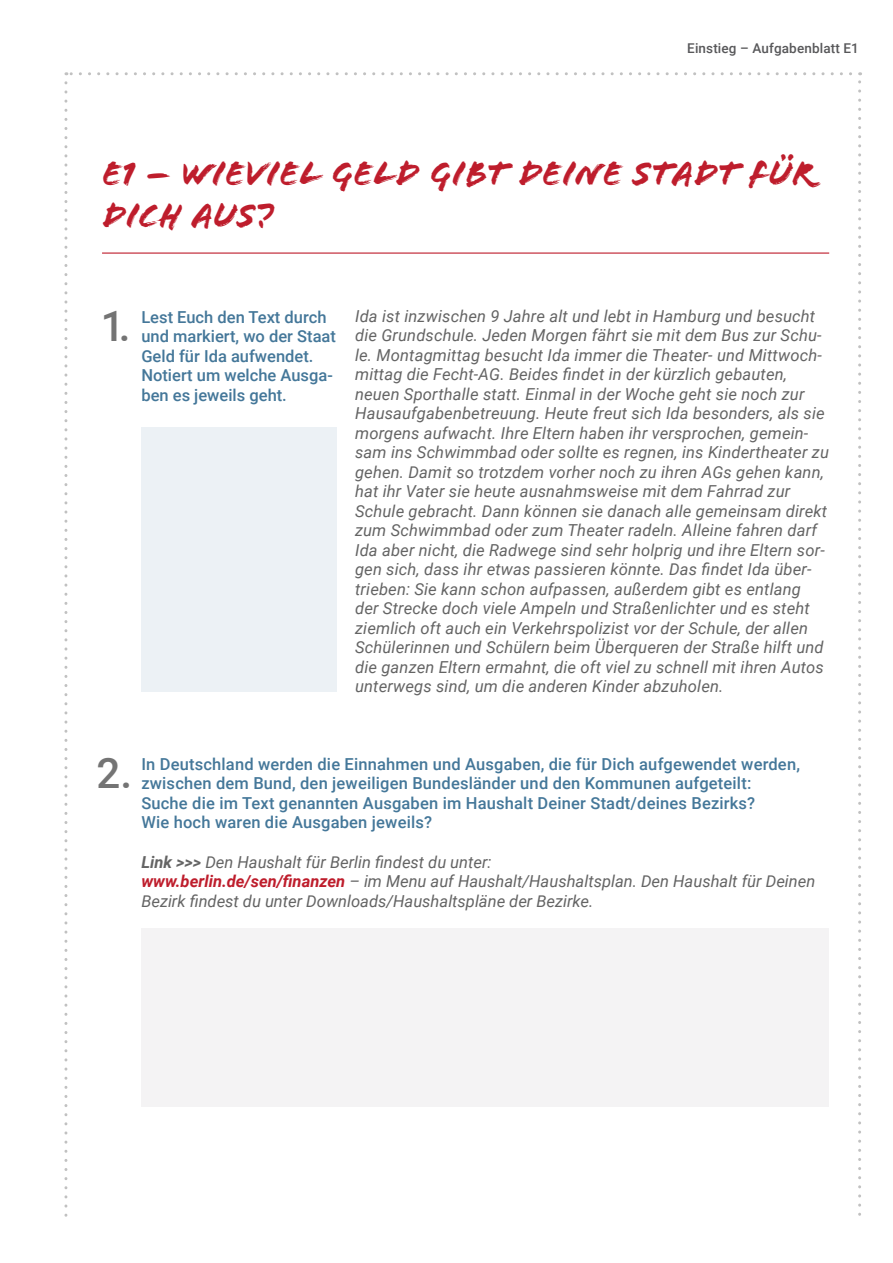
<style>
.page{position:relative;width:893px;height:1263px;background:#fff}
.page>*{position:absolute;margin:0;border:0;box-sizing:border-box;transform-origin:0 0}
.t1{font:500 42px "Roboto";color:#747474}
.t2{font:36px/42px "Flood";letter-spacing:.01em;color:#be1d2c}
.t3{font:italic 16.5px/19.5px "Roboto";letter-spacing:.01em;color:#646464}
.t4{font:500 16.5px/19.5px "Roboto";letter-spacing:.01em;color:#479}
.t5{font:500 13.5px "Roboto";letter-spacing:.01em;color:#58585a}
.s1{font-weight:700}
.s2{font-weight:700;color:#be1d2c}
</style>
<div class="page">
<svg style="left:64px;top:83px;width:3px;height:1134px"></svg>
<svg style="left:858px;top:72px;width:3px;height:1144px"></svg>
<svg style="left:66px;top:72px;width:785px;height:3px"></svg>
<hr style="left:102px;top:252px;width:727px;height:2px;background:#be1d2c">
<div style="left:141px;top:427px;width:196px;height:265px;background:#ecf1f5"></div>
<div style="left:141px;top:928px;width:688px;height:179px;background:#f4f3f4"></div>
<p class="t5" style="left:687px;top:38px;width:173px">Einstieg – Aufgabenblatt E1</p>
<h2 class="t2" style="left:102px;top:153px;width:714px">E1 – WIEVIEL GELD GIBT DEINE STADT FÜR<br>DICH AUS?</h2>
<h1 class="t1" style="left:101px;top:297px;width:31px">1.</h1>
<p class="t3" style="left:355px;top:306px;width:475px">Ida ist inzwischen 9 Jahre alt und lebt in Hamburg und besucht die Grundschule. Jeden Morgen fährt sie mit dem Bus zur Schu&shy;le. Montagmittag besucht Ida immer die Theater- und Mittwoch&shy;mittag die Fecht-AG. Beides findet in der kürzlich gebauten, neuen Sporthalle statt. Einmal in der Woche geht sie noch zur Hausaufgabenbetreuung. Heute freut sich Ida besonders, als sie morgens aufwacht. Ihre Eltern haben ihr versprochen, gemein&shy;sam ins Schwimmbad oder sollte es regnen, ins Kindertheater zu gehen. Damit so trotzdem vorher noch zu ihren AGs gehen kann, hat ihr Vater sie heute ausnahmsweise mit dem Fahrrad zur Schule gebracht. Dann können sie danach alle gemeinsam direkt zum Schwimmbad oder zum Theater radeln. Alleine fahren darf Ida aber nicht, die Radwege sind sehr holprig und ihre Eltern sor&shy;gen sich, dass ihr etwas passieren könnte. Das findet Ida über&shy;trieben: Sie kann schon aufpassen, außerdem gibt es entlang<br>der Strecke doch viele Ampeln und Straßenlichter und es steht ziemlich oft auch ein Verkehrspolizist vor der Schule, der allen Schülerinnen und Schülern beim Überqueren der Straße hilft und die ganzen Eltern ermahnt, die oft viel zu schnell mit ihren Autos unterwegs sind, um die anderen Kinder abzuholen.</p>
<p class="t4" style="left:141px;top:307px;width:196px">Lest Euch den Text durch und markiert, wo der Staat<br>Geld für Ida aufwendet.<br>Notiert um welche Ausga&shy;ben es jeweils geht.</p>
<h1 class="t1" style="left:97px;top:744px;width:37px">2.</h1>
<p class="t4" style="left:141px;top:753px;width:660px">In Deutschland werden die Einnahmen und Ausgaben, die für Dich aufgewendet werden, zwischen dem Bund, den jeweiligen Bundesländer und den Kommunen aufgeteilt:<br>Suche die im Text genannten Ausgaben im Haushalt Deiner Stadt/deines Bezirks?<br>Wie hoch waren die Ausgaben jeweils?</p>
<p class="t3" style="left:141px;top:852px;width:675px"><span class="s1">Link &gt;&gt;&gt;</span> Den Haushalt für Berlin findest du unter:<br><span class="s2">www.berlin.de/sen/finanzen</span> – im Menu auf Haushalt/Haushaltsplan. Den Haushalt für Deinen<br>Bezirk findest du unter Downloads/Haushaltspläne der Bezirke.</p>
</div>
